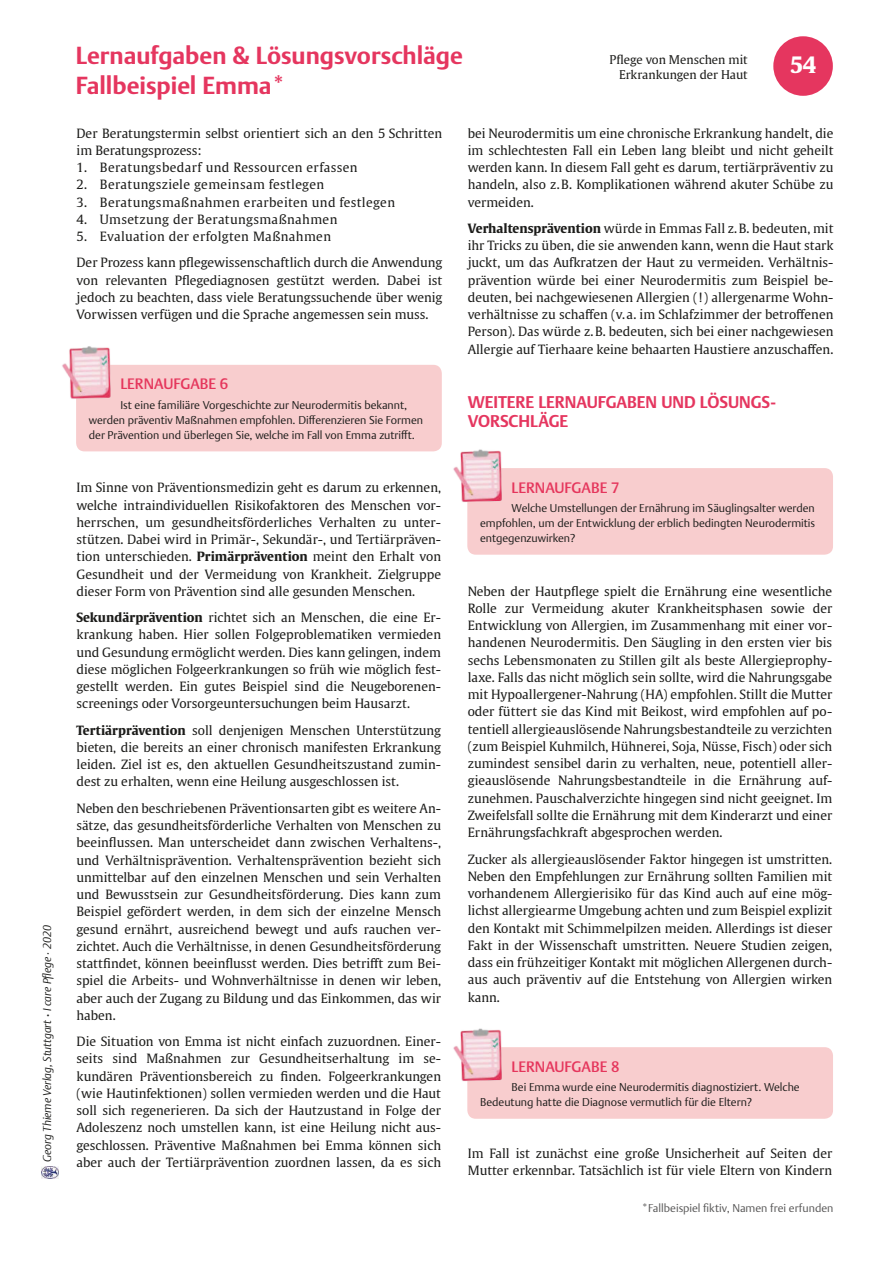
<style>
.page{position:relative;width:893px;height:1263px;background:#fff}
.page>*{position:absolute;margin:0;border:0;box-sizing:border-box;transform-origin:0 0}
.t1{font:700 24px/30px "Thieme Argo 2011";color:#e5365f}
.t2{font:700 22.5px "Thieme Gulliver 2011";color:#fff}
.t3{font:700 16.5px/19.5px "Thieme Argo 2011";color:#e5365f}
.t4{font:500 15px "Thieme Argo 2011";color:#e5365c}
.t5{font:12.75px/17.2px "Thieme Gulliver 2011";color:#1c1c1a;text-align:justify}
.t6{font:12.75px "Thieme Gulliver 2011";letter-spacing:.03em;color:#1c1c1a}
.t7{font:12px/14.4px "Thieme Gulliver 2011";color:#1c1c1a;text-align:right}
.t8{font:300 11.25px/15px "Thieme Argo 2011";color:#1c1c1a}
.t9{font:italic 300 11.25px "Thieme Argo 2011";color:#1c1c1a}
.t10{font:300 11.25px "Thieme Argo 2011";color:#575656}
.s1{font-weight:500;font-style:normal}
.s2{font-weight:700}
</style>
<div class="page">
<div style="left:773px;top:36px;width:60px;height:60px;background:#e5365f;border-radius:50%"></div>
<img style="left:41px;top:1166px;width:17px;height:13px">
<div style="left:76px;top:365px;width:366px;height:86px;background:#f8cdce;border-radius:9px"></div>
<img style="left:62px;top:346px;width:49px;height:53px">
<div style="left:467px;top:468px;width:366px;height:87px;background:#f8cdce;border-radius:9px"></div>
<img style="left:453px;top:449px;width:49px;height:57px">
<div style="left:467px;top:1047px;width:366px;height:72px;background:#f8cdce;border-radius:9px"></div>
<img style="left:453px;top:1028px;width:49px;height:57px">
<p class="t9" style="left:40px;top:1162px;width:239px;rotate:-90deg">Georg Thieme Verlag, Stuttgart <span class="s1">·</span> I care Pflege · 2020</p>
<h1 class="t1" style="left:76px;top:40px;width:389px">Lernaufgaben &amp; Lösungsvorschläge<br>Fallbeispiel Emma*</h1>
<p class="t7" style="left:610px;top:52px;width:140px">Pflege von Menschen mit<br>Erkrankungen der Haut</p>
<h2 class="t2" style="left:790px;top:47px;width:28px">54</h2>
<p class="t5" style="left:77px;top:124px;width:367px">Der Beratungstermin selbst orientiert sich an den 5 Schritten im Beratungsprozess:</p>
<p class="t6" style="left:77px;top:158px;width:283px">1. Beratungsbedarf und Ressourcen erfassen</p>
<p class="t6" style="left:77px;top:175px;width:249px">2. Beratungsziele gemeinsam festlegen</p>
<p class="t6" style="left:77px;top:192px;width:320px">3. Beratungsmaßnahmen erarbeiten und festlegen</p>
<p class="t6" style="left:77px;top:210px;width:262px">4. Umsetzung der Beratungsmaßnahmen</p>
<p class="t5" style="left:77px;top:223px;width:367px;line-height:26.2px">5. Evaluation der erfolgten Maßnahmen<br>Der Prozess kann pflegewissenschaftlich durch die Anwendung</p>
<p class="t5" style="left:77px;top:271px;width:367px">von relevanten Pflegediagnosen gestützt werden. Dabei ist jedoch zu beachten, dass viele Beratungssuchende über wenig Vorwissen verfügen und die Sprache angemessen sein muss.</p>
<p class="t4" style="left:120px;top:374px;width:109px">LERNAUFGABE 6</p>
<p class="t8" style="left:89px;top:397px;width:336px;text-indent:32px">Ist eine familiäre Vorgeschichte zur Neurodermitis bekannt, werden präventiv Maßnahmen empfohlen. Differenzieren Sie Formen der Prävention und überlegen Sie, welche im Fall von Emma zutrifft.</p>
<p class="t5" style="left:77px;top:478px;width:366px">Im Sinne von Präventionsmedizin geht es darum zu erkennen, welche intraindividuellen Risikofaktoren des Menschen vor&shy;herrschen, um gesundheitsförderliches Verhalten zu unter&shy;stützen. Dabei wird in Primär-, Sekundär-, und Tertiärpräven&shy;tion unterschieden. <span class="s2">Primärprävention</span> meint den Erhalt von Gesundheit und der Vermeidung von Krankheit. Zielgruppe dieser Form von Prävention sind alle gesunden Menschen.</p>
<p class="t5" style="left:77px;top:608px;width:366px"><span class="s2">Sekundärprävention</span> richtet sich an Menschen, die eine Er&shy;krankung haben. Hier sollen Folgeproblematiken vermieden und Gesundung ermöglicht werden. Dies kann gelingen, indem diese möglichen Folgeerkrankungen so früh wie möglich fest&shy;gestellt werden. Ein gutes Beispiel sind die Neugeborenen&shy;screenings oder Vorsorgeuntersuchungen beim Hausarzt.</p>
<p class="t5" style="left:77px;top:721px;width:366px"><span class="s2">Tertiärprävention</span> soll denjenigen Menschen Unterstützung bieten, die bereits an einer chronisch manifesten Erkrankung leiden. Ziel ist es, den aktuellen Gesundheitszustand zumin&shy;dest zu erhalten, wenn eine Heilung ausgeschlossen ist.</p>
<p class="t5" style="left:77px;top:799px;width:366px">Neben den beschriebenen Präventionsarten gibt es weitere An&shy;sätze, das gesundheitsförderliche Verhalten von Menschen zu beeinflussen. Man unterscheidet dann zwischen Verhaltens-, und Verhältnisprävention. Verhaltensprävention bezieht sich unmittelbar auf den einzelnen Menschen und sein Verhalten und Bewusstsein zur Gesundheitsförderung. Dies kann zum Beispiel gefördert werden, in dem sich der einzelne Mensch gesund ernährt, ausreichend bewegt und aufs rauchen ver&shy;zichtet. Auch die Verhältnisse, in denen Gesundheitsförderung stattfindet, können beeinflusst werden. Dies betrifft zum Bei&shy;spiel die Arbeits- und Wohnverhältnisse in denen wir leben, aber auch der Zugang zu Bildung und das Einkommen, das wir haben.</p>
<p class="t5" style="left:77px;top:1032px;width:366px">Die Situation von Emma ist nicht einfach zuzuordnen. Einer&shy;seits sind Maßnahmen zur Gesundheitserhaltung im se&shy;kundären Präventionsbereich zu finden. Folgeerkrankungen (wie Hautinfektionen) sollen vermieden werden und die Haut soll sich regenerieren. Da sich der Hautzustand in Folge der Adoleszenz noch umstellen kann, ist eine Heilung nicht aus&shy;geschlossen. Präventive Maßnahmen bei Emma können sich aber auch der Tertiärprävention zuordnen lassen, da es sich</p>
<p class="t5" style="left:468px;top:124px;width:367px">bei Neurodermitis um eine chronische Erkrankung handelt, die im schlechtesten Fall ein Leben lang bleibt und nicht geheilt werden kann. In diesem Fall geht es darum, tertiärpräventiv zu handeln, also z.B. Komplikationen während akuter Schübe zu vermeiden.</p>
<p class="t5" style="left:468px;top:219px;width:367px"><span class="s2">Verhaltensprävention</span> würde in Emmas Fall z.B. bedeuten, mit ihr Tricks zu üben, die sie anwenden kann, wenn die Haut stark juckt, um das Aufkratzen der Haut zu vermeiden. Verhältnis&shy;prävention würde bei einer Neurodermitis zum Beispiel be&shy;deuten, bei nachgewiesenen Allergien (!) allergenarme Wohn&shy;verhältnisse zu schaffen (v.a. im Schlafzimmer der betroffenen Person). Das würde z.B. bedeuten, sich bei einer nachgewiesen Allergie auf Tierhaare keine behaarten Haustiere anzuschaffen.</p>
<p class="t3" style="left:468px;top:392px;width:310px">WEITERE LERNAUFGABEN UND LÖSUNGS-<br>VORSCHLÄGE</p>
<p class="t4" style="left:512px;top:477px;width:109px">LERNAUFGABE 7</p>
<p class="t8" style="left:480px;top:500px;width:337px;text-align:justify;text-indent:32px">Welche Umstellungen der Ernährung im Säuglingsalter werden empfohlen, um der Entwicklung der erblich bedingten Neurodermitis entgegenzuwirken?</p>
<p class="t5" style="left:468px;top:582px;width:366px">Neben der Hautpflege spielt die Ernährung eine wesentliche Rolle zur Vermeidung akuter Krankheitsphasen sowie der Entwicklung von Allergien, im Zusammenhang mit einer vor&shy;handenen Neurodermitis. Den Säugling in den ersten vier bis sechs Lebensmonaten zu Stillen gilt als beste Allergieprophy&shy;laxe. Falls das nicht möglich sein sollte, wird die Nahrungsgabe mit Hypoallergener-Nahrung (HA) empfohlen. Stillt die Mutter oder füttert sie das Kind mit Beikost, wird empfohlen auf po&shy;tentiell allergieauslösende Nahrungsbestandteile zu verzichten (zum Beispiel Kuhmilch, Hühnerei, Soja, Nüsse, Fisch) oder sich zumindest sensibel darin zu verhalten, neue, potentiell aller&shy;gieauslösende Nahrungsbestandteile in die Ernährung auf&shy;zunehmen. Pauschalverzichte hingegen sind nicht geeignet. Im Zweifelsfall sollte die Ernährung mit dem Kinderarzt und einer Ernährungsfachkraft abgesprochen werden.</p>
<p class="t5" style="left:468px;top:849px;width:366px">Zucker als allergieauslösender Faktor hingegen ist umstritten.<br>Neben den Empfehlungen zur Ernährung sollten Familien mit vorhandenem Allergierisiko für das Kind auch auf eine mög&shy;lichst allergiearme Umgebung achten und zum Beispiel explizit den Kontakt mit Schimmelpilzen meiden. Allerdings ist dieser Fakt in der Wissenschaft umstritten. Neuere Studien zeigen, dass ein frühzeitiger Kontakt mit möglichen Allergenen durch&shy;aus auch präventiv auf die Entstehung von Allergien wirken kann.</p>
<p class="t4" style="left:512px;top:1056px;width:109px">LERNAUFGABE 8</p>
<p class="t8" style="left:480px;top:1079px;width:321px;text-indent:32px">Bei Emma wurde eine Neurodermitis diagnostiziert. Welche<br>Bedeutung hatte die Diagnose vermutlich für die Eltern?</p>
<p class="t5" style="left:468px;top:1143px;width:366px">Im Fall ist zunächst eine große Unsicherheit auf Seiten der<br>Mutter erkennbar. Tatsächlich ist für viele Eltern von Kindern</p>
<p class="t10" style="left:642px;top:1201px;width:193px">*Fallbeispiel fiktiv, Namen frei erfunden</p>
</div>
